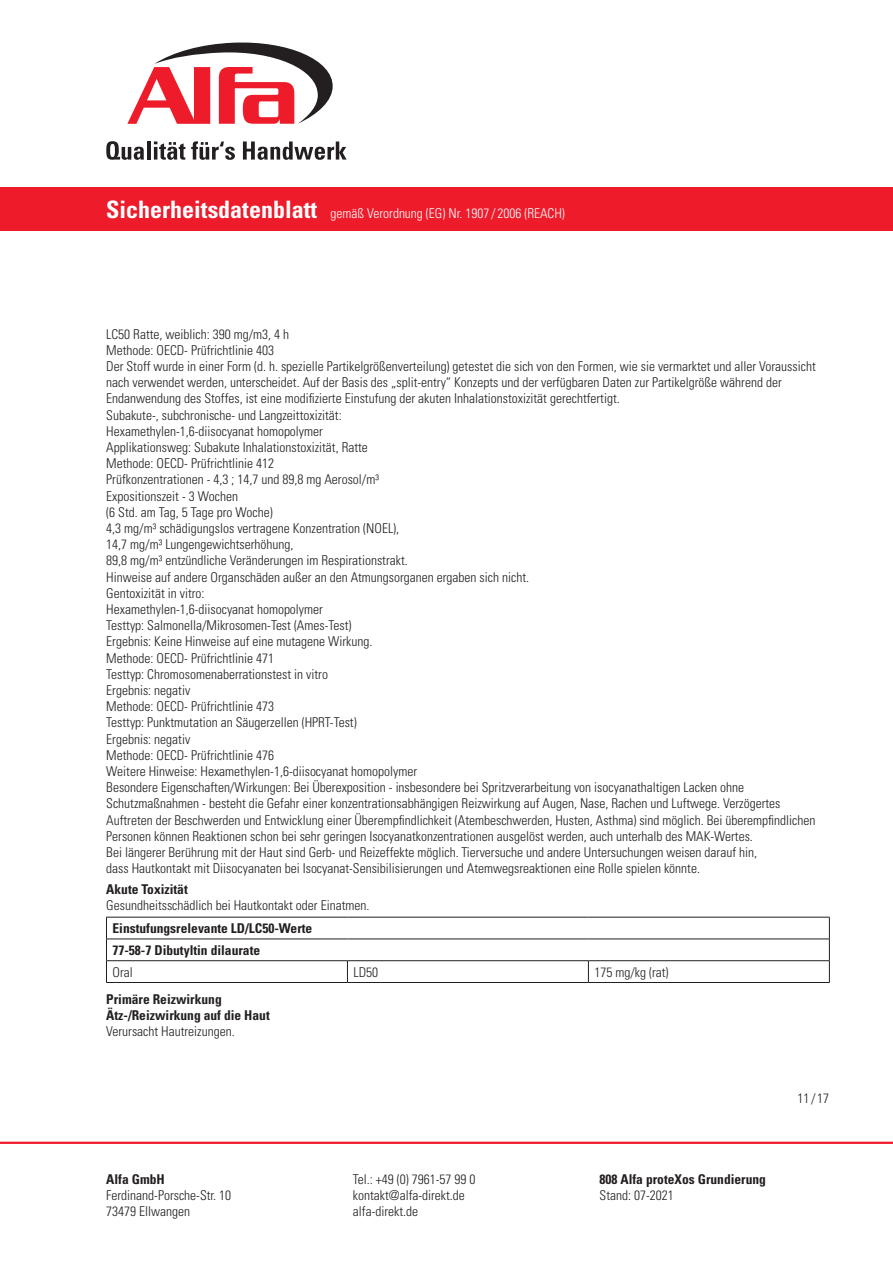
<style>
.page{position:relative;width:893px;height:1263px;background:#fff}
.page>*{position:absolute;margin:0;border:0;box-sizing:border-box;transform-origin:0 0}
.fließtext{font:300 condensed 13.5px/16.2px "Univers LT Std";color:#231f20}
.h4_zwischenueberschr{font:700 condensed 13.5px "Univers LT Std";color:#231f20}
.t1{font:300 condensed 13.5px "Univers LT Std";color:#fff}
.s1{font-weight:700;font-size:24px}
</style>
<div class="page">
<hr style="left:0;top:1142px;width:893px;height:2px;background:#ee1b2b">
<div style="left:0;top:187px;width:893px;height:44px;background:#ee1b2b"></div>
<svg style="left:106px;top:141px;width:38px;height:19px"></svg>
<hr style="left:147px;top:141px;width:3px;height:19px;background:#231f20">
<svg style="left:154px;top:141px;width:31px;height:19px"></svg>
<svg style="left:191px;top:141px;width:44px;height:19px"></svg>
<svg style="left:243px;top:141px;width:104px;height:19px"></svg>
<svg style="left:127px;top:42px;width:206px;height:82px"></svg>
<hr style="left:106px;top:917px;width:241px;height:1px;background:#231f20">
<hr style="left:347px;top:917px;width:241px;height:1px;background:#231f20">
<hr style="left:588px;top:917px;width:242px;height:1px;background:#231f20">
<hr style="left:106px;top:939px;width:241px;height:1px;background:#231f20">
<hr style="left:347px;top:939px;width:241px;height:1px;background:#231f20">
<hr style="left:588px;top:939px;width:242px;height:1px;background:#231f20">
<hr style="left:106px;top:960px;width:241px;height:1px;background:#231f20">
<svg style="left:106px;top:917px;width:1px;height:65px"></svg>
<hr style="left:347px;top:960px;width:241px;height:1px;background:#231f20">
<svg style="left:347px;top:961px;width:1px;height:21px"></svg>
<hr style="left:588px;top:960px;width:242px;height:1px;background:#231f20">
<svg style="left:588px;top:961px;width:1px;height:21px"></svg>
<svg style="left:829px;top:917px;width:1px;height:65px"></svg>
<hr style="left:106px;top:982px;width:241px;height:1px;background:#231f20">
<hr style="left:347px;top:982px;width:241px;height:1px;background:#231f20">
<hr style="left:588px;top:982px;width:242px;height:1px;background:#231f20">
<p class="t1" style="left:106px;top:205px;width:460px"><span class="s1">Sicherheitsdatenblatt</span> gemäß Verordnung (EG) Nr. 1907 / 2006 (REACH)</p>
<p class="fließtext" style="left:106px;top:326px;width:711px">LC50 Ratte, weiblich: 390 mg/m3, 4 h<br>Methode: OECD- Prüfrichtlinie 403<br>Der Stoff wurde in einer Form (d. h. spezielle Partikelgrößenverteilung) getestet die sich von den Formen, wie sie vermarktet und aller Voraussicht nach verwendet werden, unterscheidet. Auf der Basis des „split-entry“ Konzepts und der verfügbaren Daten zur Partikelgröße während der Endanwendung des Stoffes, ist eine modifizierte Einstufung der akuten Inhalationstoxizität gerechtfertigt.<br>Subakute-, subchronische- und Langzeittoxizität:<br>Hexamethylen-1,6-diisocyanat homopolymer<br>Applikationsweg: Subakute Inhalationstoxizität, Ratte<br>Methode: OECD- Prüfrichtlinie 412<br>Prüfkonzentrationen - 4,3 ; 14,7 und 89,8 mg Aerosol/m³<br>Expositionszeit - 3 Wochen<br>(6 Std. am Tag, 5 Tage pro Woche)<br>4,3 mg/m³ schädigungslos vertragene Konzentration (NOEL),<br>14,7 mg/m³ Lungengewichtserhöhung,<br>89,8 mg/m³ entzündliche Veränderungen im Respirationstrakt.<br>Hinweise auf andere Organschäden außer an den Atmungsorganen ergaben sich nicht.<br>Gentoxizität in vitro:<br>Hexamethylen-1,6-diisocyanat homopolymer<br>Testtyp: Salmonella/Mikrosomen-Test (Ames-Test)<br>Ergebnis: Keine Hinweise auf eine mutagene Wirkung.<br>Methode: OECD- Prüfrichtlinie 471<br>Testtyp: Chromosomenaberrationstest in vitro<br>Ergebnis: negativ<br>Methode: OECD- Prüfrichtlinie 473<br>Testtyp: Punktmutation an Säugerzellen (HPRT-Test)<br>Ergebnis: negativ<br>Methode: OECD- Prüfrichtlinie 476<br>Weitere Hinweise: Hexamethylen-1,6-diisocyanat homopolymer<br>Besondere Eigenschaften/Wirkungen: Bei Überexposition - insbesondere bei Spritzverarbeitung von isocyanathaltigen Lacken ohne Schutzmaßnahmen - besteht die Gefahr einer konzentrationsabhängigen Reizwirkung auf Augen, Nase, Rachen und Luftwege. Verzögertes Auftreten der Beschwerden und Entwicklung einer Überempfindlichkeit (Atembeschwerden, Husten, Asthma) sind möglich. Bei überempfindlichen Personen können Reaktionen schon bei sehr geringen Isocyanatkonzentrationen ausgelöst werden, auch unterhalb des MAK-Wertes.<br>Bei längerer Berührung mit der Haut sind Gerb- und Reizeffekte möglich. Tierversuche und andere Untersuchungen weisen darauf hin,<br>dass Hautkontakt mit Diisocyanaten bei Isocyanat-Sensibilisierungen und Atemwegsreaktionen eine Rolle spielen könnte.</p>
<p class="h4_zwischenueberschr" style="left:106px;top:881px;width:83px">Akute Toxizität</p>
<p class="fließtext" style="left:106px;top:897px;width:265px">Gesundheitsschädlich bei Hautkontakt oder Einatmen.</p>
<p class="h4_zwischenueberschr" style="left:112px;top:920px;width:201px">Einstufungsrelevante LD/LC50-Werte</p>
<p class="h4_zwischenueberschr" style="left:112px;top:942px;width:149px">77-58-7 Dibutyltin dilaurate</p>
<p class="fließtext" style="left:112px;top:964px;width:22px">Oral</p>
<p class="fließtext" style="left:353px;top:964px;width:26px">LD50</p>
<p class="fließtext" style="left:594px;top:964px;width:76px">175 mg/kg (rat)</p>
<p class="h4_zwischenueberschr" style="left:106px;top:990px;width:117px">Primäre Reizwirkung</p>
<p class="h4_zwischenueberschr" style="left:106px;top:1007px;width:165px">Ätz-/Reizwirkung auf die Haut</p>
<p class="fließtext" style="left:106px;top:1023px;width:130px">Verursacht Hautreizungen.</p>
<p class="h4_zwischenueberschr" style="left:106px;top:1171px;width:60px">Alfa GmbH</p>
<p class="fließtext" style="left:106px;top:1187px;width:126px">Ferdinand-Porsche-Str. 10<br>73479 Ellwangen</p>
<p class="fließtext" style="left:353px;top:1171px;width:124px">Tel.: +49 (0) 7961-57 99 0 kontakt@alfa-direkt.de alfa-direkt.de</p>
<p class="h4_zwischenueberschr" style="left:600px;top:1171px;width:168px">808 Alfa proteXos Grundierung</p>
<p class="fließtext" style="left:600px;top:1187px;width:76px">Stand: 07-2021</p>
<p class="fließtext" style="left:797px;top:1090px;width:33px">11/17</p>
</div>
